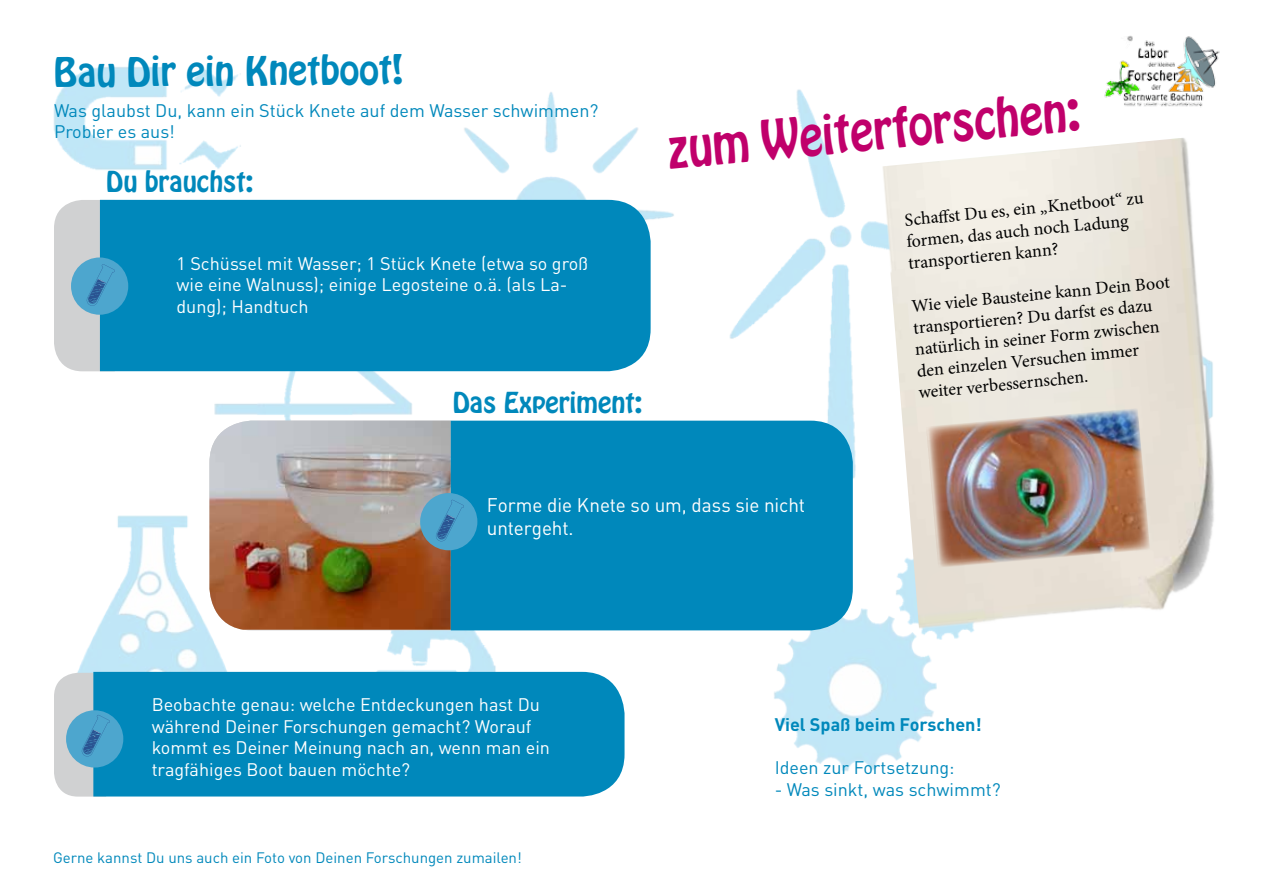
<style>
.page{position:relative;width:1263px;height:893px;background:#fff}
.page>*{position:absolute;margin:0;border:0;box-sizing:border-box;transform-origin:0 0}
.t1{font:48px "Hobo Std";color:#c0006b;scale:.92 1}
.t2{font:36px "Hobo Std";color:#08b}
.t3{font:25.5px "Hobo Std";color:#08b}
.t4{font:19.5px/23.4px "DIN Pro";letter-spacing:-.005em;color:#fff}
.t5{font:18px/21.6px "DIN Pro";color:#fff}
.t6{font:18px/21.6px "Minion Pro";color:#000}
.t7{font:18px/21.6px "DIN Pro";color:#08b}
.t8{font:700 18px "DIN Pro";color:#08b}
.t9{font:15px "DIN Pro";color:#08b}
</style>
<div class="page">
<img style="left:53px;top:67px;width:905px;height:705px">
<img style="left:882px;top:135px;width:332px;height:503px">
<img style="left:1104px;top:36px;width:116px;height:71px">
<div style="left:115px;top:200px;width:536px;height:171px;background:#08b"></div>
<div style="left:71px;top:257px;width:57px;height:58px;background:#4da6ce;border-radius:50%"></div>
<svg style="left:54px;top:200px;width:61px;height:171px"></svg>
<img style="left:209px;top:421px;width:242px;height:209px">
<div style="left:451px;top:421px;width:402px;height:209px;background:#08b"></div>
<div style="left:93px;top:672px;width:531px;height:124px;background:#08b"></div>
<div style="left:66px;top:710px;width:57px;height:57px;background:#4da6ce;border-radius:50%"></div>
<svg style="left:54px;top:673px;width:56px;height:124px"></svg>
<div style="left:420px;top:493px;width:57px;height:57px;background:#4da6ce;border-radius:50%"></div>
<svg style="left:436px;top:500px;width:28px;height:41px"></svg>
<img style="left:926px;top:408px;width:224px;height:160px">
<h2 class="t2" style="left:54px;top:46px;width:352px">Bau Dir ein Knetboot!</h2>
<p class="t7" style="left:54px;top:99px;width:546px">Was glaubst Du, kann ein Stück Knete auf dem Wasser schwimmen?<br>Probier es aus!</p>
<h3 class="t3" style="left:106px;top:164px;width:148px">Du brauchst:</h3>
<p class="t5" style="left:176px;top:252px;width:413px">1 Schüssel mit Wasser; 1 Stück Knete (etwa so groß wie eine Walnuss); einige Legosteine o.ä. (als La&shy;dung); Handtuch</p>
<h3 class="t3" style="left:453px;top:385px;width:191px">Das Experiment:</h3>
<h1 class="t1" style="left:664px;top:115px;width:451px;rotate:-5deg">zum Weiterforschen:</h1>
<p class="t6" style="left:903px;top:209px;width:242px;rotate:-5deg">Schaff st Du es, ein „Knetboot“ zu formen, das auch noch Ladung transportieren kann?</p>
<p class="t6" style="left:910px;top:295px;width:261px;rotate:-5deg">Wie viele Bausteine kann Dein Boot transportieren? Du darfst es dazu natürlich in seiner Form zwischen den einzelen Versuchen immer weiter verbessernschen.</p>
<p class="t4" style="left:487px;top:492px;width:320px">Forme die Knete so um, dass sie nicht untergeht.</p>
<p class="t5" style="left:152px;top:693px;width:400px">Beobachte genau: welche Entdeckungen hast Du während Deiner Forschungen gemacht? Worauf kommt es Deiner Meinung nach an, wenn man ein tragfähiges Boot bauen möchte?</p>
<p class="t9" style="left:53px;top:848px;width:470px">Gerne kannst Du uns auch ein Foto von Deinen Forschungen zumailen!</p>
<p class="t8" style="left:775px;top:712px;width:209px">Viel Spaß beim Forschen!</p>
<p class="t7" style="left:775px;top:756px;width:181px">Ideen zur Fortsetzung:</p>
<p class="t7" style="left:775px;top:778px;width:228px">- Was sinkt, was schwimmt?</p>
</div>
